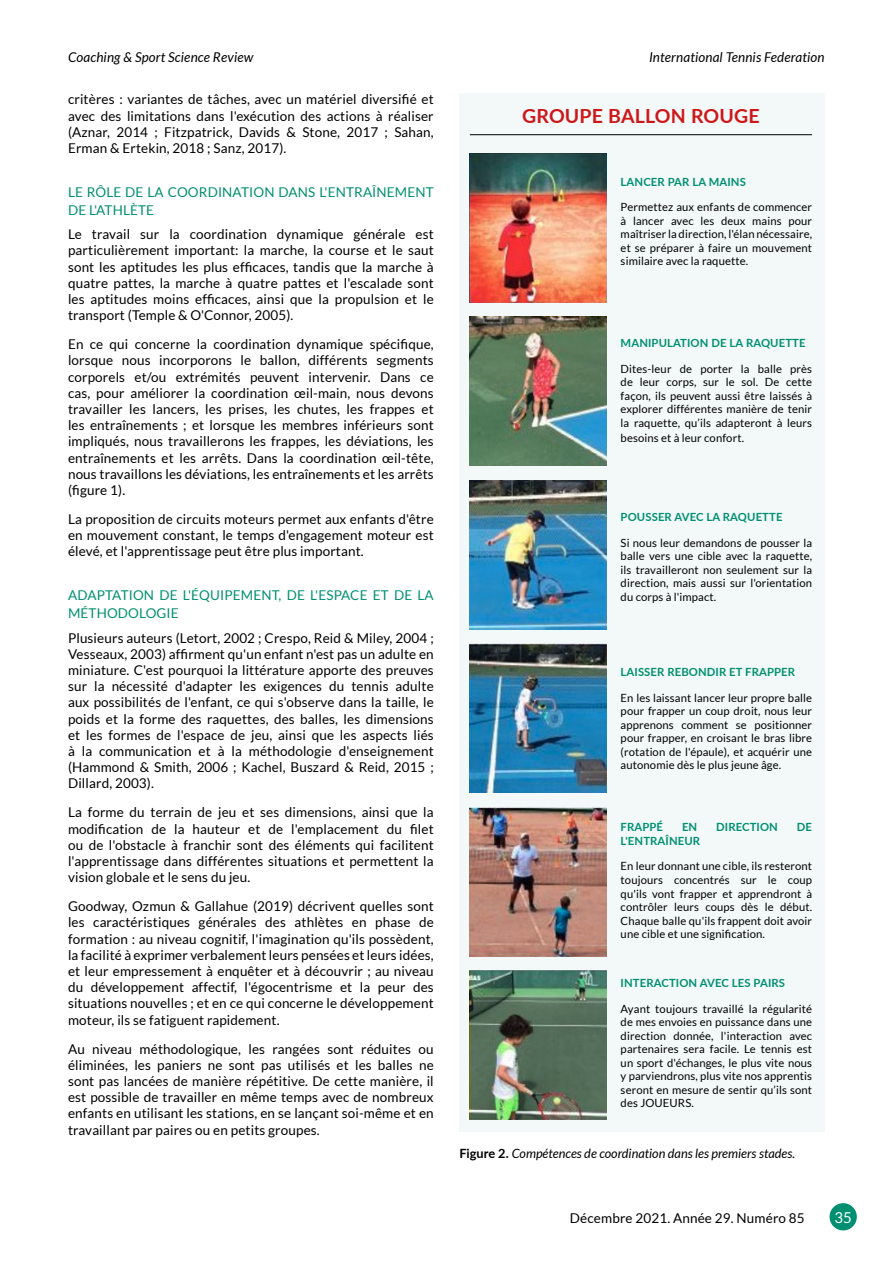
<style>
.page{position:relative;width:893px;height:1263px;background:#fff}
.page>*{position:absolute;margin:0;border:0;box-sizing:border-box;transform-origin:0 0}
.t1{font:700 19.5px "Lato";letter-spacing:.01em;color:#cd1719}
.t2{font:15px "Lato";color:#fff}
.t3{font:13.5px/16.2px "Lato";letter-spacing:.01em;color:#000;text-align:justify}
.t4{font:13.5px/18px "Lato";letter-spacing:.01em;color:#008f70}
.t5{font:italic 13.5px "Lato";letter-spacing:.01em;color:#000}
.t6{font:italic 12.75px "Lato";color:#000}
.t7{font:11.25px/13.5px "Lato";letter-spacing:.01em;color:#000;text-align:justify}
.t8{font:700 11.25px "Lato";letter-spacing:.01em;color:#008f70}
.s1{font-weight:700;font-style:normal}
</style>
<div class="page">
<div style="left:829px;top:1203px;width:28px;height:27px;background:#008f70;border-radius:50%"></div>
<div style="left:459px;top:94px;width:366px;height:1038px;background:#f2f9f8"></div>
<img style="left:470px;top:153px;width:136px;height:149px">
<img style="left:470px;top:480px;width:136px;height:149px">
<img style="left:470px;top:807px;width:136px;height:149px">
<img style="left:470px;top:317px;width:136px;height:149px">
<img style="left:470px;top:644px;width:136px;height:149px">
<img style="left:470px;top:971px;width:136px;height:149px">
<hr style="left:470px;top:134px;width:342px;height:1px;background:#000">
<p class="t5" style="left:68px;top:50px;width:187px">Coaching &amp; Sport Science Review</p>
<p class="t5" style="left:649px;top:50px;width:177px">International Tennis Federation</p>
<p class="t3" style="left:68px;top:91px;width:367px">critères : variantes de tâches, avec un matériel diversifié et avec des limitations dans l'exécution des actions à réaliser (Aznar, 2014 ; Fitzpatrick, Davids &amp; Stone, 2017 ; Sahan, Erman &amp; Ertekin, 2018 ; Sanz, 2017).</p>
<p class="t4" style="left:68px;top:183px;width:367px">LE RÔLE DE LA COORDINATION DANS L'ENTRAÎNEMENT<br>DE L'ATHLÈTE</p>
<p class="t3" style="left:68px;top:226px;width:367px">Le travail sur la coordination dynamique générale est particulièrement important: la marche, la course et le saut sont les aptitudes les plus efficaces, tandis que la marche à quatre pattes, la marche à quatre pattes et l'escalade sont les aptitudes moins efficaces, ainsi que la propulsion et le transport (Temple &amp; O'Connor, 2005).</p>
<p class="t3" style="left:68px;top:336px;width:367px">En ce qui concerne la coordination dynamique spécifique, lorsque nous incorporons le ballon, différents segments corporels et/ou extrémités peuvent intervenir. Dans ce cas, pour améliorer la coordination œil-main, nous devons travailler les lancers, les prises, les chutes, les frappes et les entraînements ; et lorsque les membres inférieurs sont impliqués, nous travaillerons les frappes, les déviations, les entraînements et les arrêts. Dans la coordination œil-tête, nous travaillons les déviations, les entraînements et les arrêts (figure 1).</p>
<p class="t3" style="left:68px;top:511px;width:367px">La proposition de circuits moteurs permet aux enfants d'être en mouvement constant, le temps d'engagement moteur est élevé, et l'apprentissage peut être plus important.</p>
<p class="t4" style="left:68px;top:586px;width:367px">ADAPTATION DE L'ÉQUIPEMENT, DE L'ESPACE ET DE LA<br>MÉTHODOLOGIE</p>
<p class="t3" style="left:68px;top:629px;width:367px">Plusieurs auteurs (Letort, 2002 ; Crespo, Reid &amp; Miley, 2004 ; Vesseaux, 2003) affirment qu'un enfant n'est pas un adulte en miniature. C'est pourquoi la littérature apporte des preuves sur la nécessité d'adapter les exigences du tennis adulte aux possibilités de l'enfant, ce qui s'observe dans la taille, le poids et la forme des raquettes, des balles, les dimensions et les formes de l'espace de jeu, ainsi que les aspects liés à la communication et à la méthodologie d'enseignement (Hammond &amp; Smith, 2006 ; Kachel, Buszard &amp; Reid, 2015 ; Dillard, 2003).</p>
<p class="t3" style="left:68px;top:804px;width:367px">La forme du terrain de jeu et ses dimensions, ainsi que la modification de la hauteur et de l'emplacement du filet ou de l'obstacle à franchir sont des éléments qui facilitent l'apprentissage dans différentes situations et permettent la vision globale et le sens du jeu.</p>
<p class="t3" style="left:68px;top:898px;width:367px">Goodway, Ozmun &amp; Gallahue (2019) décrivent quelles sont les caractéristiques générales des athlètes en phase de formation : au niveau cognitif, l'imagination qu'ils possèdent, la facilité à exprimer verbalement leurs pensées et leurs idées, et leur empressement à enquêter et à découvrir ; au niveau du développement affectif, l'égocentrisme et la peur des situations nouvelles ; et en ce qui concerne le développement moteur, ils se fatiguent rapidement.</p>
<p class="t3" style="left:68px;top:1040px;width:367px">Au niveau méthodologique, les rangées sont réduites ou éliminées, les paniers ne sont pas utilisés et les balles ne sont pas lancées de manière répétitive. De cette manière, il est possible de travailler en même temps avec de nombreux enfants en utilisant les stations, en se lançant soi-même et en travaillant par paires ou en petits groupes.</p>
<p class="t6" style="left:459px;top:1146px;width:337px"><span class="s1">Figure 2.</span> Compétences de coordination dans les premiers stades.</p>
<h1 class="t1" style="left:522px;top:101px;width:239px">GROUPE BALLON ROUGE</h1>
<p class="t8" style="left:621px;top:173px;width:127px">LANCER PAR LA MAINS</p>
<p class="t7" style="left:621px;top:200px;width:193px">Permettez aux enfants de commencer à lancer avec les deux mains pour maîtriser la direction, l'élan nécessaire, et se préparer à faire un mouvement similaire avec la raquette.</p>
<p class="t8" style="left:621px;top:335px;width:186px">MANIPULATION DE LA RAQUETTE</p>
<p class="t7" style="left:621px;top:362px;width:193px">Dites-leur de porter la balle près de leur corps, sur le sol. De cette façon, ils peuvent aussi être laissés à explorer différentes manière de tenir la raquette, qu’ils adapteront à leurs</p>
<p class="t7" style="left:621px;top:431px;width:125px">besoins et à leur confort.</p>
<p class="t8" style="left:621px;top:509px;width:163px">POUSSER AVEC LA RAQUETTE</p>
<p class="t7" style="left:621px;top:536px;width:193px">Si nous leur demandons de pousser la balle vers une cible avec la raquette, ils travailleront non seulement sur la direction, mais aussi sur l'orientation du corps à l'impact.</p>
<p class="t8" style="left:621px;top:664px;width:176px">LAISSER REBONDIR ET FRAPPER</p>
<p class="t7" style="left:621px;top:691px;width:193px">En les laissant lancer leur propre balle pour frapper un coup droit, nous leur apprenons comment se positionner pour frapper, en croisant le bras libre (rotation de l'épaule), et acquérir une autonomie dès le plus jeune âge.</p>
<p class="t8" style="left:621px;top:819px;width:44px">FRAPPÉ</p>
<p class="t8" style="left:682px;top:819px;width:17px">EN</p>
<p class="t8" style="left:716px;top:819px;width:63px">DIRECTION</p>
<p class="t8" style="left:797px;top:819px;width:17px">DE</p>
<p class="t8" style="left:621px;top:832px;width:81px">L'ENTRAÎNEUR</p>
<p class="t7" style="left:621px;top:859px;width:193px">En leur donnant une cible, ils resteront toujours concentrés sur le coup qu'ils vont frapper et apprendront à contrôler leurs coups dès le début.<br>Chaque balle qu'ils frappent doit avoir une cible et une signification.</p>
<p class="t8" style="left:621px;top:975px;width:166px">INTERACTION AVEC LES PAIRS</p>
<p class="t7" style="left:621px;top:1002px;width:193px">Ayant toujours travaillé la régularité de mes envoies en puissance dans une direction donnée, l'interaction avec partenaires sera facile. Le tennis est un sport d'échanges, le plus vite nous y parviendrons, plus vite nos apprentis seront en mesure de sentir qu’ils sont des JOUEURS.</p>
<p class="t3" style="left:570px;top:1209px;width:236px">Décembre 2021. Année 29. Numéro 85</p>
<p class="t2" style="left:834px;top:1209px;width:19px">35</p>
</div>
